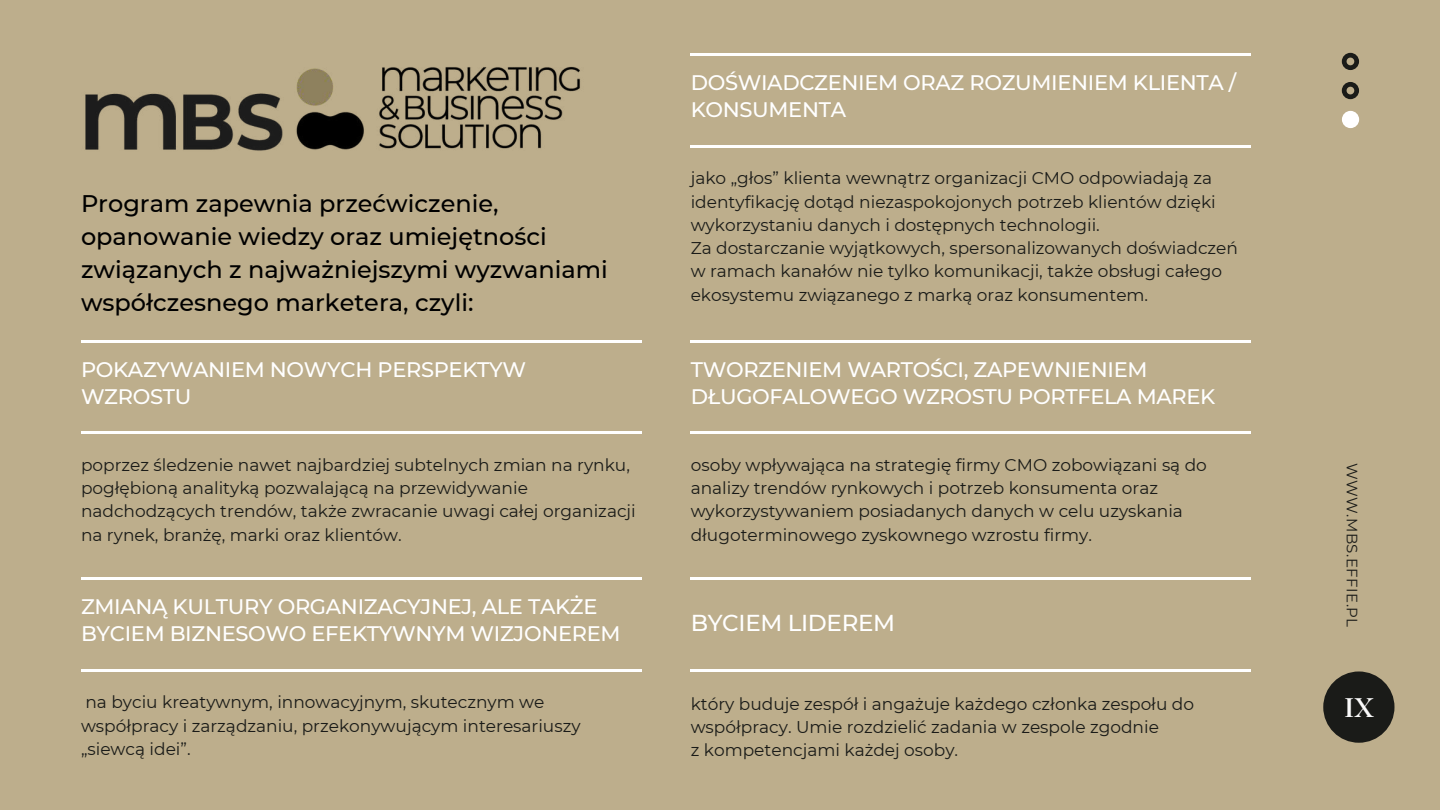
<style>
.page{position:relative;width:1440px;height:810px;background:#bdae8c}
.page>*{position:absolute;margin:0;border:0;box-sizing:border-box;transform-origin:0 0}
.t1{font:700 30px "Cormorant Garamond";color:#fafafa}
.t2{font:500 24px/33px "Montserrat";color:#000}
.t3{font:500 23px "Montserrat";letter-spacing:-.015em;color:#fff}
.t4{font:500 21px/27px "Montserrat";letter-spacing:-.015em;color:#fff}
.t5{font:17px/23.2px "Montserrat";color:#1a1b18}
.t6{font:15px "Montserrat";letter-spacing:.03em;color:#1a1b18}
</style>
<div class="page">
<svg style="left:1342px;top:53px;width:17px;height:17px"></svg>
<svg style="left:1342px;top:82px;width:17px;height:17px"></svg>
<div style="left:1342px;top:111px;width:17px;height:17px;background:#fff;border-radius:50%"></div>
<hr style="left:691px;top:54px;width:560px;height:2px;background:#fff">
<hr style="left:691px;top:145px;width:560px;height:3px;background:#fff">
<hr style="left:81px;top:340px;width:560px;height:2px;background:#fff">
<hr style="left:691px;top:340px;width:560px;height:2px;background:#fff">
<hr style="left:691px;top:432px;width:560px;height:2px;background:#fff">
<hr style="left:81px;top:577px;width:560px;height:3px;background:#fff">
<hr style="left:81px;top:669px;width:560px;height:2px;background:#fff">
<hr style="left:81px;top:432px;width:560px;height:2px;background:#fff">
<hr style="left:691px;top:577px;width:560px;height:3px;background:#fff">
<hr style="left:691px;top:669px;width:560px;height:2px;background:#fff">
<div style="left:1323px;top:671px;width:72px;height:72px;background:#1a1b18;border-radius:50%"></div>
<img style="left:85px;top:66px;width:495px;height:85px">
<h2 class="t2" style="left:81px;top:187px;width:528px">Program zapewnia przećwiczenie, opanowanie wiedzy oraz umiejętności związanych z najważniejszymi wyzwaniami współczesnego marketera, czyli:</h2>
<p class="t4" style="left:81px;top:356px;width:447px">POKAZYWANIEM NOWYCH PERSPEKTYW<br>WZROSTU</p>
<p class="t5" style="left:81px;top:453px;width:556px">poprzez śledzenie nawet najbardziej subtelnych zmian na rynku, pogłębioną analityką pozwalającą na przewidywanie nadchodzących trendów, także zwracanie uwagi całej organizacji na rynek, branżę, marki oraz klientów.</p>
<p class="t4" style="left:81px;top:593px;width:541px">ZMIANĄ KULTURY ORGANIZACYJNEJ, ALE TAKŻE<br>BYCIEM BIZNESOWO EFEKTYWNYM WIZJONEREM</p>
<p class="t5" style="left:81px;top:691px;width:501px">na byciu kreatywnym, innowacyjnym, skutecznym we współpracy i zarządzaniu, przekonywującym interesariuszy „siewcą idei”.</p>
<p class="t4" style="left:691px;top:69px;width:547px">DOŚWIADCZENIEM ORAZ ROZUMIENIEM KLIENTA /<br>KONSUMENTA</p>
<p class="t5" style="left:691px;top:167px;width:549px">jako „głos” klienta wewnątrz organizacji CMO odpowiadają za identyfikację dotąd niezaspokojonych potrzeb klientów dzięki wykorzystaniu danych i dostępnych technologii.<br>Za dostarczanie wyjątkowych, spersonalizowanych doświadczeń w ramach kanałów nie tylko komunikacji, także obsługi całego ekosystemu związanego z marką oraz konsumentem.</p>
<p class="t4" style="left:691px;top:356px;width:526px">TWORZENIEM WARTOŚCI, ZAPEWNIENIEM<br>DŁUGOFALOWEGO WZROSTU PORTFELA MAREK</p>
<p class="t5" style="left:691px;top:453px;width:518px">osoby wpływająca na strategię firmy CMO zobowiązani są do analizy trendów rynkowych i potrzeb konsumenta oraz wykorzystywaniem posiadanych danych w celu uzyskania długoterminowego zyskownego wzrostu firmy.</p>
<h3 class="t3" style="left:691px;top:609px;width:206px">BYCIEM LIDEREM</h3>
<p class="t6" style="left:1361px;top:463px;width:166px;rotate:90deg">WWW.MBS.EFFIE.PL</p>
<p class="t5" style="left:691px;top:692px;width:505px">który buduje zespół i angażuje każdego członka zespołu do współpracy. Umie rozdzielić zadania w zespole zgodnie<br>z kompetencjami każdej osoby.</p>
<h1 class="t1" style="left:1344px;top:689px;width:31px">IX</h1>
</div>
